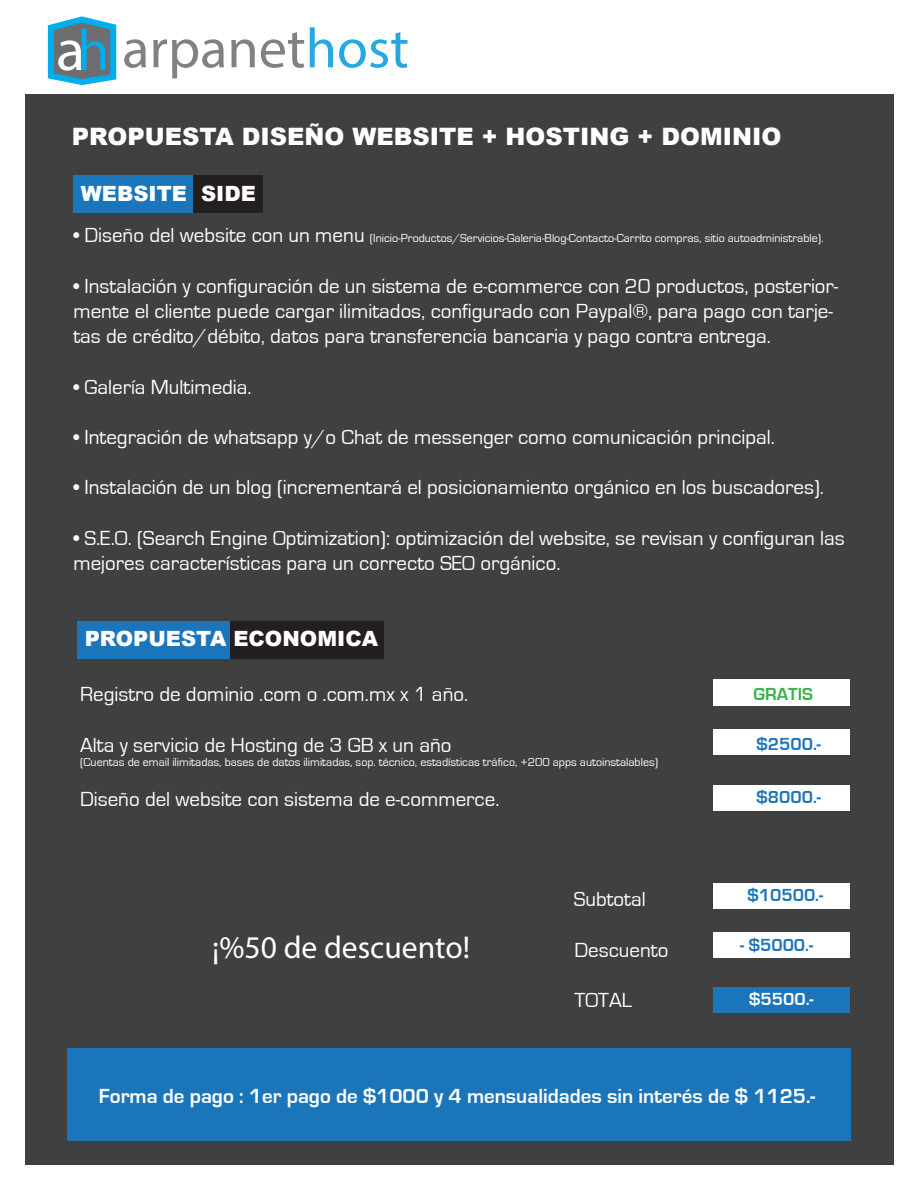
<style>
.page{position:relative;width:918px;height:1188px;background:#fff}
.page>*{position:absolute;margin:0;border:0;box-sizing:border-box;transform-origin:0 0}
.t1{font:56.4px "Myriad Pro";color:#808184}
.t2{font:31.65px "Myriad Pro";color:#fff}
.t3{font:900 24px "Arial";color:#fff}
.t4{font:21px/25.2px "Eurostile";color:#fff}
.t5{font:700 21px "Eurostile";color:#fff}
.t6{font:900 21px "Arial";color:#fff}
.t7{font:700 18px "Eurostile";color:#1b75bb}
.t8{font:700 18px "Eurostile";color:#fff}
.t9{font:700 18px "Eurostile";color:#37b34a}
.t10{font:12px "Eurostile";color:#fff}
.s1{font-size:59.85px;color:#fff}
.s2{font-size:58.2px;color:#00adee}
.s3{color:#26a9e0}
.s4{font-size:21px}
</style>
<div class="page">
<div style="left:25px;top:22px;width:868px;height:1143px;background:#404041"></div>
<div style="left:24px;top:20px;width:871px;height:74px;background:#fff"></div>
<svg style="left:47px;top:16px;width:70px;height:70px;background:#6394a7"></svg>
<div style="left:73px;top:175px;width:120px;height:38px;background:#1b75bb"></div>
<div style="left:193px;top:175px;width:70px;height:38px;background:#231f20"></div>
<div style="left:77px;top:621px;width:153px;height:37px;background:#1b75bb"></div>
<div style="left:230px;top:621px;width:154px;height:37px;background:#231f20"></div>
<div style="left:714px;top:679px;width:136px;height:27px;background:#fff"></div>
<div style="left:713px;top:729px;width:137px;height:26px;background:#fff"></div>
<div style="left:713px;top:785px;width:137px;height:25px;background:#fff"></div>
<div style="left:713px;top:883px;width:137px;height:25px;background:#fff"></div>
<div style="left:713px;top:933px;width:137px;height:25px;background:#fff"></div>
<div style="left:713px;top:987px;width:137px;height:25px;background:#1b75bb"></div>
<div style="left:67px;top:1049px;width:784px;height:92px;background:#1b75bb"></div>
<h1 class="t1" style="left:56px;top:14px;width:354px"><span class="s1">a</span><span class="s2">h</span> arpanet<span class="s3">host</span></h1>
<p class="t3" style="left:72px;top:119px;width:711px">PROPUESTA DISEÑO WEBSITE + HOSTING + DOMINIO</p>
<p class="t6" style="left:81px;top:178px;width:176px">WEBSITE SIDE</p>
<p class="t10" style="left:73px;top:232px;width:752px"><span class="s4">• Diseño del website con un menu</span> (Inicio-Productos/Servicios-Galeria-Blog-Contacto-Carrito compras, sitio autoadministrable).</p>
<p class="t4" style="left:73px;top:274px;width:766px">• Instalación y configuración de un sistema de e-commerce con 20 productos, posterior&shy;mente el cliente puede cargar ilimitados, configurado con Paypal®, para pago con tarje&shy;tas de crédito/débito, datos para transferencia bancaria y pago contra entrega.</p>
<p class="t4" style="left:73px;top:375px;width:180px">• Galería Multimedia.</p>
<p class="t4" style="left:73px;top:425px;width:703px">• Integración de whatsapp y/o Chat de messenger como comunicación principal.</p>
<p class="t4" style="left:73px;top:475px;width:752px">• Instalación de un blog (incrementará el posicionamiento orgánico en los buscadores).</p>
<p class="t4" style="left:73px;top:526px;width:773px">• S.E.O. (Search Engine Optimization): optimización del website, se revisan y configuran las mejores características para un correcto SEO orgánico.</p>
<p class="t6" style="left:85px;top:624px;width:295px">PROPUESTA ECONOMICA</p>
<p class="t4" style="left:80px;top:682px;width:390px">Registro de dominio .com o .com.mx x 1 año.</p>
<p class="t4" style="left:80px;top:733px;width:373px">Alta y servicio de Hosting de 3 GB x un año</p>
<p class="t10" style="left:80px;top:756px;width:579px">(Cuentas de email ilimitadas, bases de datos ilimitadas, sop. técnico, estadísticas tráfico, +200 apps autoinstalables)</p>
<p class="t4" style="left:80px;top:787px;width:421px">Diseño del website con sistema de e-commerce.</p>
<h2 class="t2" style="left:212px;top:928px;width:259px">¡%50 de descuento!</h2>
<p class="t4" style="left:574px;top:887px;width:74px">Subtotal</p>
<p class="t4" style="left:575px;top:938px;width:95px">Descuento</p>
<p class="t4" style="left:575px;top:988px;width:59px">TOTAL</p>
<p class="t9" style="left:754px;top:684px;width:61px">GRATIS</p>
<p class="t7" style="left:757px;top:734px;width:66px">$2500.-</p>
<p class="t7" style="left:757px;top:788px;width:66px">$8000.-</p>
<p class="t7" style="left:748px;top:886px;width:77px">$10500.-</p>
<p class="t7" style="left:740px;top:935px;width:74px">- $5000.-</p>
<p class="t8" style="left:749px;top:990px;width:66px">$5500.-</p>
<p class="t5" style="left:99px;top:1085px;width:718px">Forma de pago : 1er pago de $1000 y 4 mensualidades sin interés de $ 1125.-</p>
</div>
